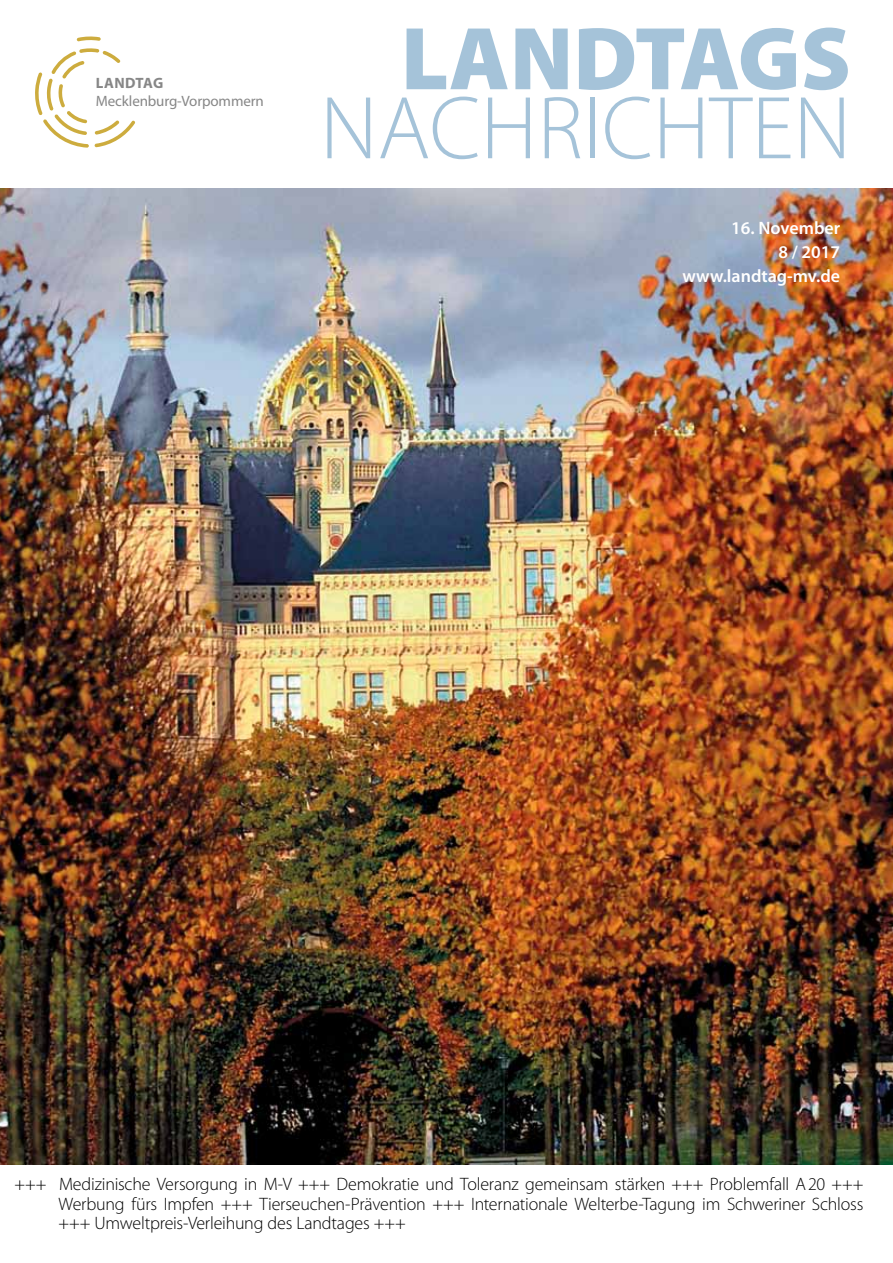
<style>
.page{position:relative;width:893px;height:1263px;background:#fff}
.page>*{position:absolute;margin:0;border:0;box-sizing:border-box;transform-origin:0 0}
.t1{font:300 90px "Myriad Pro";color:#a5c3d9}
.t2{font:900 90px "Myriad Pro";color:#a5c3d9}
.t3{font:300 18px/19.5px "Myriad Pro";letter-spacing:-.015em;color:#000;text-align:justify}
.t4{font:600 18px/24px "Myriad Pro";color:#fff;text-align:right}
.t5{font:15px "Myriad Pro";letter-spacing:-.01em;color:#878787}
.t6{font:700 15px "Myriad Pro";letter-spacing:.015em;color:#878787}
</style>
<div class="page">
<img style="left:0;top:189px;width:893px;height:976px">
<svg style="left:77px;top:36px;width:24px;height:5px"></svg>
<svg style="left:35px;top:48px;width:100px;height:100px"></svg>
<div style="left:96px;top:77px;width:172px;height:38px;background:#fff"></div>
<p class="t6" style="left:96px;top:73px;width:69px">LANDTAG</p>
<p class="t5" style="left:96px;top:92px;width:169px">Mecklenburg-Vorpommern</p>
<h1 class="t2" style="left:401px;top:-1px;width:451px">LANDTAGS</h1>
<h1 class="t1" style="left:320px;top:74px;width:532px">NACHRICHTEN</h1>
<p class="t4" style="left:682px;top:216px;width:159px">16. November<br>8 / 2017 www.landtag-mv.de</p>
<p class="t3" style="left:59px;top:1174px;width:806px;text-indent:-44px">+++ Medizinische Versorgung in M-V +++ Demokratie und Toleranz gemeinsam stärken +++ Problemfall A20 +++ Werbung fürs Impfen +++ Tierseuchen-Prävention +++ Internationale Welterbe-Tagung im Schweriner Schloss +++ Umweltpreis-Verleihung des Landtages +++</p>
</div>
